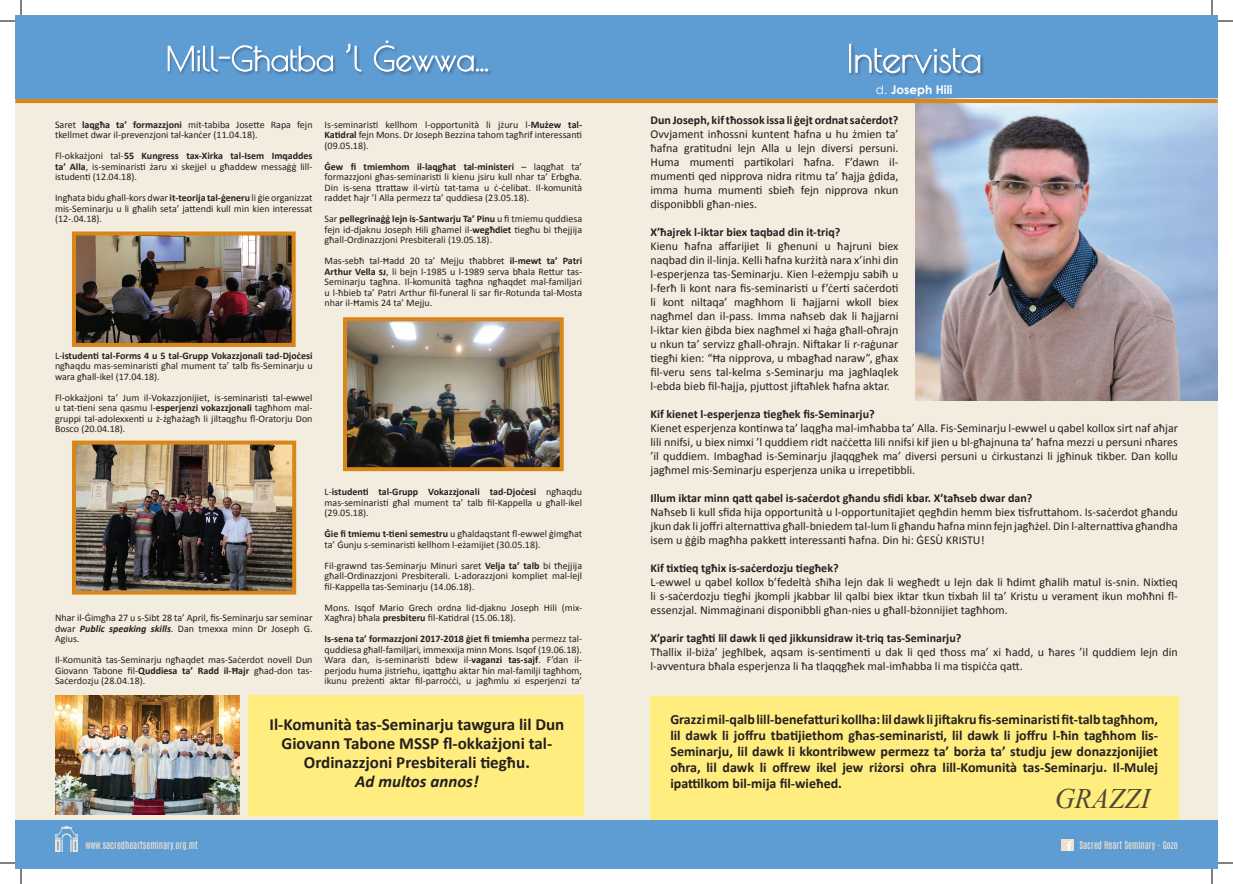
<style>
.page{position:relative;width:1233px;height:884px;background:#fff}
.page>*{position:absolute;margin:0;border:0;box-sizing:border-box;transform-origin:0 0}
.Normal__Web{font:37.3px "Poiret One";color:#fff}
.t1{font:italic 28.3px "Times New Roman";color:#231f20}
.t2{font:700 17px/18.7px "Calibri";color:#231f20;text-align:center}
.t3{font:italic 700 17px "Calibri";color:#231f20}
.t4{font:700 14px/16px "Calibri";color:#231f20;text-align:justify}
.t5{font:12px/14px "Calibri";color:#231f20;text-align:justify}
.t6{font:700 12px "Calibri";color:#231f20}
.Body{font:700 12px "Century Gothic";color:#fff}
.Normal__Web-2{font:10px/10.5px "Calibri";color:#231f20;text-align:justify}
.t7{font:9px "Antonio";color:#f3e5d1}
.s1{font-weight:700}
.s2{font-weight:700;font-style:italic}
.s3{font-weight:400}
</style>
<div class="page">
<div style="left:15px;top:15px;width:1202px;height:854px;background:#f2edde"></div>
<div style="left:15px;top:820px;width:1202px;height:49px;background:#5e9cd4"></div>
<img style="left:348px;top:322px;width:211px;height:144px">
<div style="left:343px;top:317px;width:221px;height:154px;border:4px solid #d88617"></div>
<div style="left:15px;top:15px;width:1202px;height:84px;background:#5e9cd4"></div>
<div style="left:167px;top:40px;width:325px;height:36px;background:#231f20;opacity:.5"></div>
<svg style="left:168px;top:45px;width:165px;height:27px"></svg>
<svg style="left:346px;top:44px;width:15px;height:27px"></svg>
<svg style="left:374px;top:40px;width:114px;height:32px"></svg>
<img style="left:55px;top:826px;width:23px;height:25px">
<svg style="left:1062px;top:839px;width:11px;height:12px"></svg>
<div style="left:848px;top:43px;width:137px;height:35px;background:#231f20;opacity:.5"></div>
<div style="left:849px;top:44px;width:2px;height:29px;border:1px solid #fff"></div>
<svg style="left:855px;top:48px;width:125px;height:26px"></svg>
<div style="left:650px;top:696px;width:528px;height:123px;background:#ffed7f"></div>
<img style="left:77px;top:446px;width:214px;height:144px">
<div style="left:72px;top:441px;width:224px;height:154px;border:4px solid #d88617"></div>
<img style="left:77px;top:236px;width:214px;height:106px">
<div style="left:72px;top:231px;width:224px;height:116px;border:4px solid #d88617"></div>
<img style="left:915px;top:103px;width:302px;height:298px">
<hr style="left:15px;top:99px;width:1202px;height:4px;background:#d88617">
<div style="left:248px;top:696px;width:335px;height:120px;background:#ffed7f"></div>
<img style="left:56px;top:696px;width:183px;height:119px">
<svg style="left:1218px;top:20px;width:15px;height:2px"></svg>
<svg style="left:1218px;top:862px;width:15px;height:2px"></svg>
<svg style="left:0;top:0;width:22px;height:22px"></svg>
<svg style="left:0;top:862px;width:22px;height:22px"></svg>
<svg style="left:1211px;top:0;width:1px;height:15px"></svg>
<svg style="left:1211px;top:869px;width:1px;height:15px"></svg>
<p class="Normal__Web-2" style="left:55px;top:119px;width:259px">Saret <span class="s1">laqgħa ta’ formazzjoni</span> mit-tabiba Josette Rapa fejn tkellmet dwar il-prevenzjoni tal-kanċer (11.04.18).</p>
<p class="Normal__Web-2" style="left:55px;top:151px;width:259px">Fl-okkażjoni tal-<span class="s1">55 Kungress tax-Xirka tal-Isem Imqaddes ta’ Alla</span>, is-seminaristi żaru xi skejjel u għaddew messaġġ lill&shy;istudenti (12.04.18).</p>
<p class="Normal__Web-2" style="left:55px;top:193px;width:259px">Ingħata bidu għall-kors dwar <span class="s1">it-teorija tal-ġeneru</span> li ġie organizzat mis-Seminarju u li għalih seta’ jattendi kull min kien interessat (12-.04.18).</p>
<p class="Normal__Web-2" style="left:324px;top:119px;width:259px">Is-seminaristi kellhom l-opportunità li jżuru l-<span class="s1">Mużew tal-Katidral</span> fejn Mons. Dr Joseph Bezzina tahom tagħrif interessanti (09.05.18).</p>
<p class="Normal__Web-2" style="left:324px;top:161px;width:259px"><span class="s1">Ġew fi tmiemhom il-laqgħat tal-ministeri</span> – laqgħat ta’ formazzjoni għas-seminaristi li kienu jsiru kull nhar ta’ Erbgħa.<br>Din is-sena ttrattaw il-virtù tat-tama u ċ-ċelibat. Il-komunità raddet ħajr ’l Alla permezz ta’ quddiesa (23.05.18).</p>
<p class="Normal__Web-2" style="left:324px;top:214px;width:259px">Sar <span class="s1">pellegrinaġġ lejn is-Santwarju Ta’ Pinu</span> u fi tmiemu quddiesa fejn id-djaknu Joseph Hili għamel il-<span class="s1">wegħdiet</span> tiegħu bi tħejjija għall-Ordinazzjoni Presbiterali (19.05.18).</p>
<p class="Normal__Web-2" style="left:324px;top:256px;width:259px">Mas-sebħ tal-Ħadd 20 ta’ Mejju tħabbret <span class="s1">il-mewt ta’ Patri Arthur Vella sj</span>, li bejn l-1985 u l-1989 serva bħala Rettur tas-Seminarju tagħna. Il-komunità tagħna ngħaqdet mal-familjari u l-ħbieb ta’ Patri Arthur fil-funeral li sar fir-Rotunda tal-Mosta nhar il-Ħamis 24 ta’ Mejju.</p>
<p class="Normal__Web-2" style="left:55px;top:350px;width:259px">L-<span class="s1">istudenti tal-Forms 4 u 5 tal-Grupp Vokazzjonali tad-Djoċesi </span>ngħaqdu mas-seminaristi għal mument ta’ talb fis-Seminarju u wara għall-ikel (17.04.18).</p>
<p class="Normal__Web-2" style="left:55px;top:392px;width:259px">Fl-okkażjoni ta’ Jum il-Vokazzjonijiet, is-seminaristi tal-ewwel u tat-tieni sena qasmu l-<span class="s1">esperjenzi vokazzjonali</span> tagħhom mal&shy;gruppi tal-adolexxenti u ż-żgħażagħ li jiltaqgħu fl-Oratorju Don Bosco (20.04.18).</p>
<p class="Normal__Web-2" style="left:55px;top:613px;width:259px">Nhar il-Ġimgħa 27 u s-Sibt 28 ta’ April, fis-Seminarju sar seminar dwar <span class="s2">Public speaking skills</span>. Dan tmexxa minn Dr Joseph G.<br>Agius.</p>
<p class="Normal__Web-2" style="left:55px;top:655px;width:259px">Il-Komunità tas-Seminarju ngħaqdet mas-Saċerdot novell Dun Giovann Tabone fil-<span class="s1">Quddiesa ta’ Radd il-Ħajr</span> għad-don tas-Saċerdozju (28.04.18).</p>
<p class="Normal__Web-2" style="left:324px;top:487px;width:259px">L-<span class="s1">istudenti tal-Grupp Vokazzjonali tad-Djoċesi</span> ngħaqdu mas-seminaristi għal mument ta’ talb fil-Kappella u għall-ikel (29.05.18).</p>
<p class="Normal__Web-2" style="left:324px;top:529px;width:259px"><span class="s1">Ġie fi tmiemu t-tieni semestru</span> u għaldaqstant fl-ewwel ġimgħat ta’ Ġunju s-seminaristi kellhom l-eżamijiet (30.05.18).</p>
<p class="Normal__Web-2" style="left:324px;top:560px;width:259px">Fil-grawnd tas-Seminarju Minuri saret <span class="s1">Velja ta’ talb</span> bi tħejjija għall-Ordinazzjoni Presbiterali. L-adorazzjoni kompliet mal-lejl fil-Kappella tas-Seminarju (14.06.18).</p>
<p class="Normal__Web-2" style="left:324px;top:602px;width:259px">Mons. Isqof Mario Grech ordna lid-djaknu Joseph Hili (mix-<br>Xagħra) bħala <span class="s1">presbiteru</span> fil-Katidral (15.06.18).</p>
<p class="Normal__Web-2" style="left:324px;top:634px;width:259px"><span class="s1">Is-sena ta’ formazzjoni 2017-2018 ġiet fi tmiemha</span> permezz tal&shy;quddiesa għall-familjari, immexxija minn Mons. Isqof (19.06.18).<br>Wara dan, is-seminaristi bdew il-<span class="s1">vaganzi tas-sajf</span>. F’dan il&shy;perjodu huma jistrieħu, iqattgħu aktar ħin mal-familji tagħhom, ikunu preżenti aktar fil-parroċċi, u jagħmlu xi esperjenzi ta’</p>
<p class="t2" style="left:269px;top:715px;width:296px">Il-Komunità tas-Seminarju tawgura lil Dun<br>Giovann Tabone MSSP fl-okkażjoni tal-<br>Ordinazzjoni Presbiterali tiegħu.</p>
<p class="t3" style="left:355px;top:770px;width:125px">Ad multos annos!</p>
<p class="Normal__Web" style="left:846px;top:36px;width:137px">Intervista</p>
<p class="Body" style="left:876px;top:80px;width:78px"><span class="s3">d.</span> Joseph Hili</p>
<p class="t6" style="left:650px;top:112px;width:249px">Dun Joseph, kif tħossok issa li ġejt ordnat saċerdot?</p>
<p class="t5" style="left:650px;top:127px;width:249px">Ovvjament inħossni kuntent ħafna u hu żmien ta’ ħafna gratitudni lejn Alla u lejn diversi persuni.<br>Huma mumenti partikolari ħafna. F’dawn il&shy;mumenti qed nipprova nidra ritmu ta’ ħajja ġdida, imma huma mumenti sbieħ fejn nipprova nkun disponibbli għan-nies.</p>
<p class="t6" style="left:650px;top:224px;width:191px">X’ħajrek l-iktar biex taqbad din it-triq?</p>
<p class="t5" style="left:650px;top:239px;width:249px">Kienu ħafna affarijiet li għenuni u ħajruni biex naqbad din il-linja. Kelli ħafna kurżità nara x’inhi din l-esperjenza tas-Seminarju. Kien l-eżempju sabiħ u l-ferħ li kont nara fis-seminaristi u f’ċerti saċerdoti li kont niltaqa’ magħhom li ħajjarni wkoll biex nagħmel dan il-pass. Imma naħseb dak li ħajjarni l-iktar kien ġibda biex nagħmel xi ħaġa għall-oħrajn u nkun ta’ servizz għall-oħrajn. Niftakar li r-raġunar tiegħi kien: “Ħa nipprova, u mbagħad naraw”, għax fil-veru sens tal-kelma s-Seminarju ma jagħlaqlek l-ebda bieb fil-ħajja, pjuttost jiftaħlek ħafna aktar.</p>
<p class="t6" style="left:650px;top:406px;width:226px">Kif kienet l-esperjenza tiegħek fis-Seminarju?</p>
<p class="t5" style="left:650px;top:421px;width:529px">Kienet esperjenza kontinwa ta’ laqgħa mal-imħabba ta’ Alla. Fis-Seminarju l-ewwel u qabel kollox sirt naf aħjar lili nnifsi, u biex nimxi ’l quddiem ridt naċċetta lili nnifsi kif jien u bl-għajnuna ta’ ħafna mezzi u persuni nħares ’il quddiem. Imbagħad is-Seminarju jlaqqgħek ma’ diversi persuni u ċirkustanzi li jgħinuk tikber. Dan kollu jagħmel mis-Seminarju esperjenza unika u irrepetibbli.</p>
<p class="t6" style="left:650px;top:490px;width:383px">Illum iktar minn qatt qabel is-saċerdot għandu sfidi kbar. X’taħseb dwar dan?</p>
<p class="t5" style="left:650px;top:505px;width:529px">Naħseb li kull sfida hija opportunità u l-opportunitajiet qegħdin hemm biex tisfruttahom. Is-saċerdot għandu jkun dak li joffri alternattiva għall-bniedem tal-lum li għandu ħafna minn fejn jagħżel. Din l-alternattiva għandha isem u ġġib magħha pakkett interessanti ħafna. Din hi: ĠESÙ KRISTU!</p>
<p class="t6" style="left:650px;top:560px;width:190px">Kif tixtieq tgħix is-saċerdozju tiegħek?</p>
<p class="t5" style="left:650px;top:575px;width:529px">L-ewwel u qabel kollox b’fedeltà sħiħa lejn dak li wegħedt u lejn dak li ħdimt għalih matul is-snin. Nixtieq li s-saċerdozju tiegħi jkompli jkabbar lil qalbi biex iktar tkun tixbah lil ta’ Kristu u verament ikun moħħni fl&shy;essenzjal. Nimmaġinani disponibbli għan-nies u għall-bżonnijiet tagħhom.</p>
<p class="t6" style="left:650px;top:630px;width:312px">X’parir tagħti lil dawk li qed jikkunsidraw it-triq tas-Seminarju?</p>
<p class="t5" style="left:650px;top:645px;width:529px">Tħallix il-biża’ jegħlbek, aqsam is-sentimenti u dak li qed tħoss ma’ xi ħadd, u ħares ’il quddiem lejn din l-avventura bħala esperjenza li ħa tlaqqgħek mal-imħabba li ma tispiċċa qatt.</p>
<p class="t4" style="left:670px;top:711px;width:489px">Grazzi mil-qalb lill-benefatturi kollha: lil dawk li jiftakru fis-seminaristi fit-talb tagħhom, lil dawk li joffru tbatijiethom għas-seminaristi, lil dawk li joffru l-ħin tagħhom lis-Seminarju, lil dawk li kkontribwew permezz ta’ borża ta’ studju jew donazzjonijiet oħra, lil dawk li offrew ikel jew riżorsi oħra lill-Komunità tas-Seminarju. Il-Mulej ipattilkom bil-mija fil-wieħed.</p>
<h2 class="t1" style="left:1054px;top:779px;width:97px">GRAZZI</h2>
<p class="t7" style="left:85px;top:838px;width:114px">www.sacredheartseminary.org.mt</p>
<p class="t7" style="left:1079px;top:838px;width:100px">Sacred Heart Seminary - Gozo</p>
</div>
